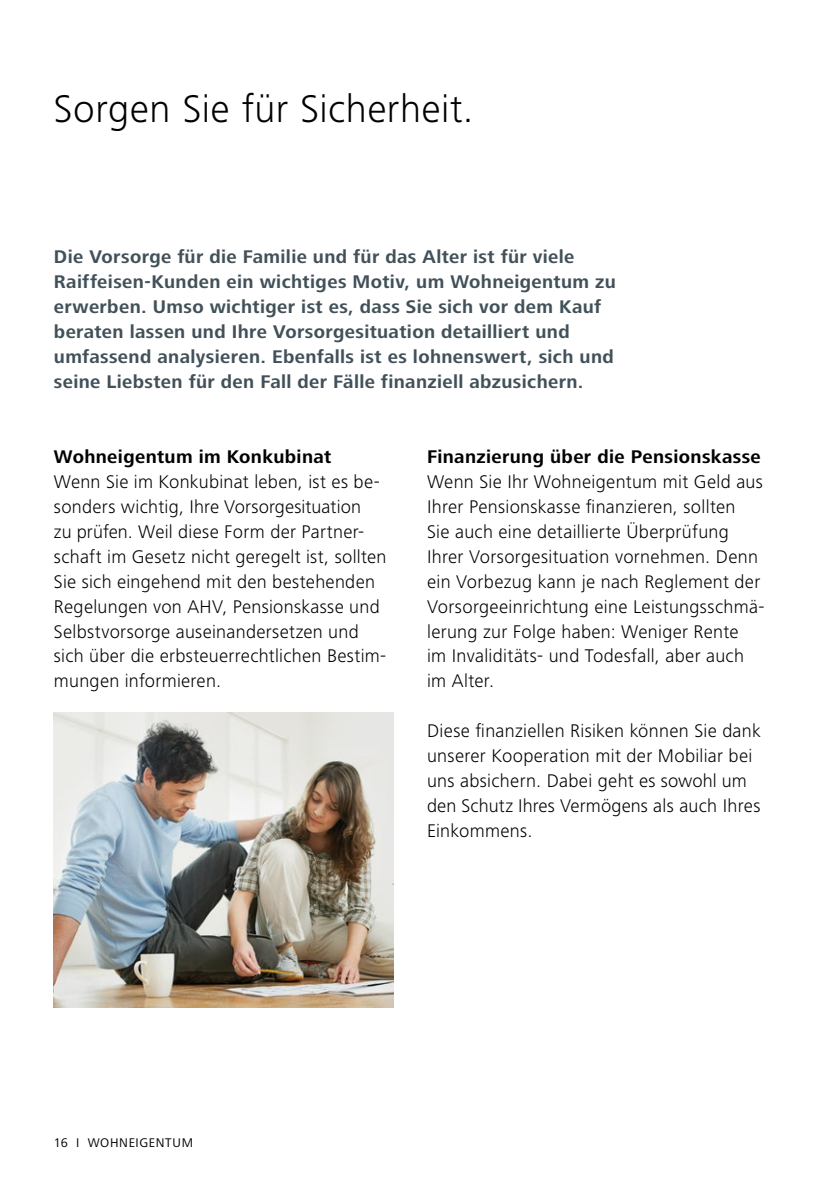
<style>
.page{position:relative;width:840px;height:1191px;background:#fff}
.page>*{position:absolute;margin:0;border:0;box-sizing:border-box;transform-origin:0 0}
.t1{font:300 40px "Frutiger Next LT";letter-spacing:.01em;color:#000}
.t2{font:300 19px/25px "Frutiger Next LT";letter-spacing:.015em;color:#000}
.t3{font:700 19px/25px "Frutiger Next LT";letter-spacing:.02em;color:#425159}
.t4{font:700 19px "Frutiger Next LT";letter-spacing:.02em;color:#000}
.t5{font:13px "Frutiger Next LT";letter-spacing:.05em;color:#000}
</style>
<div class="page">
<img style="left:54px;top:712px;width:339px;height:295px">
<h1 class="t1" style="left:54px;top:86px;width:421px">Sorgen Sie für Sicherheit.</h1>
<p class="t3" style="left:54px;top:244px;width:563px">Die Vorsorge für die Familie und für das Alter ist für viele Raiffeisen-Kunden ein wichtiges Motiv, um Wohneigentum zu erwerben. Umso wichtiger ist es, dass Sie sich vor dem Kauf beraten lassen und Ihre Vorsorgesituation detailliert und umfassend analysieren. Ebenfalls ist es lohnenswert, sich und seine Liebsten für den Fall der Fälle finanziell abzusichern.</p>
<p class="t4" style="left:54px;top:446px;width:279px">Wohneigentum im Konkubinat</p>
<p class="t2" style="left:54px;top:469px;width:334px">Wenn Sie im Konkubinat leben, ist es be&shy;sonders wichtig, Ihre Vorsorgesituation<br>zu prüfen. Weil diese Form der Partner&shy;schaft im Gesetz nicht geregelt ist, sollten Sie sich eingehend mit den bestehenden Regelungen von AHV, Pensionskasse und Selbstvorsorge auseinandersetzen und sich über die erbsteuerrechtlichen Bestim&shy;mungen informieren.</p>
<p class="t4" style="left:427px;top:446px;width:335px">Finanzierung über die Pensionskasse</p>
<p class="t2" style="left:427px;top:469px;width:338px">Wenn Sie Ihr Wohneigentum mit Geld aus Ihrer Pensionskasse finanzieren, sollten<br>Sie auch eine detaillierte Überprüfung Ihrer Vorsorgesituation vornehmen. Denn ein Vorbezug kann je nach Reglement der Vorsorgeeinrichtung eine Leistungsschmä&shy;lerung zur Folge haben: Weniger Rente<br>im Invaliditäts- und Todesfall, aber auch im Alter.</p>
<p class="t2" style="left:427px;top:718px;width:335px">Diese finanziellen Risiken können Sie dank unserer Kooperation mit der Mobiliar bei uns absichern. Dabei geht es sowohl um den Schutz Ihres Vermögens als auch Ihres Einkommens.</p>
<p class="t5" style="left:54px;top:1135px;width:140px">16 I WOHNEIGENTUM</p>
</div>
